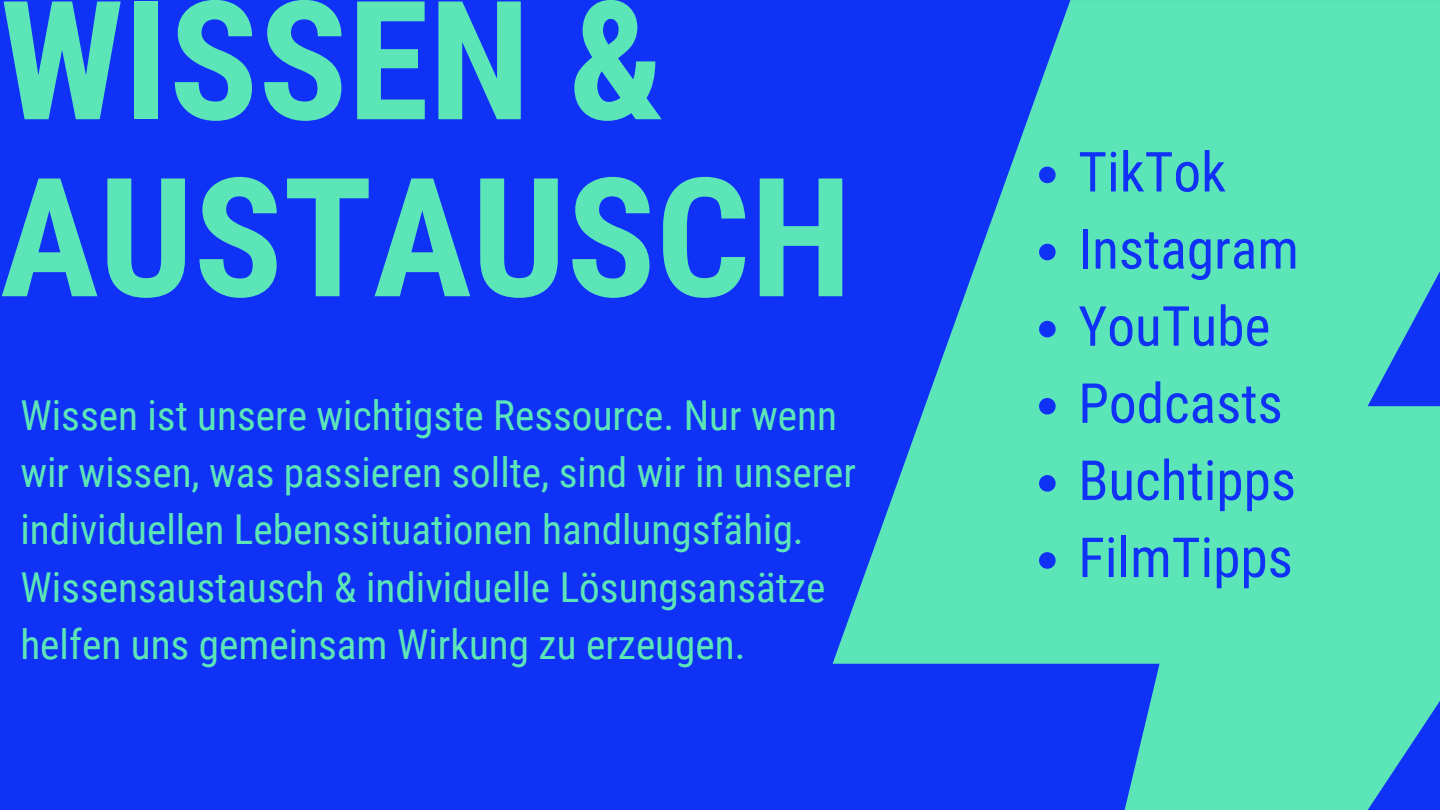
<style>
.page{position:relative;width:1440px;height:810px;background:#1032f6}
.page>*{position:absolute;margin:0;border:0;box-sizing:border-box;transform-origin:0 0}
.t1{font:700 165.6px "Roboto Condensed";color:#5ce6b8}
.t2{font:55.3px "Roboto Condensed";color:#1032f6}
.t3{font:41.2px/57.3px "Roboto Condensed";color:#5ce6b8}
</style>
<div class="page">
<svg style="left:833px;top:0;width:607px;height:810px;fill:#5ce6b8"></svg>
<svg style="left:1039px;top:167px;width:17px;height:16px"></svg>
<svg style="left:1039px;top:244px;width:17px;height:16px"></svg>
<svg style="left:1039px;top:321px;width:17px;height:16px"></svg>
<svg style="left:1039px;top:398px;width:17px;height:17px"></svg>
<svg style="left:1039px;top:475px;width:17px;height:17px"></svg>
<svg style="left:1039px;top:552px;width:17px;height:17px"></svg>
<p class="t1" style="left:0;top:-34px;width:666px">WISSEN &amp;</p>
<p class="t1" style="left:0;top:143px;width:853px">AUSTAUSCH</p>
<p class="t3" style="left:20px;top:387px;width:837px">Wissen ist unsere wichtigste Ressource. Nur wenn wir wissen, was passieren sollte, sind wir in unserer individuellen Lebenssituationen handlungsfähig.<br>Wissensaustausch &amp; individuelle Lösungsansätze helfen uns gemeinsam Wirkung zu erzeugen.</p>
<p class="t2" style="left:1078px;top:140px;width:149px">TikTok</p>
<p class="t2" style="left:1078px;top:217px;width:222px">Instagram</p>
<p class="t2" style="left:1078px;top:294px;width:194px">YouTube</p>
<p class="t2" style="left:1078px;top:372px;width:206px">Podcasts</p>
<p class="t2" style="left:1078px;top:449px;width:219px">Buchtipps</p>
<p class="t2" style="left:1078px;top:526px;width:216px">FilmTipps</p>
</div>
